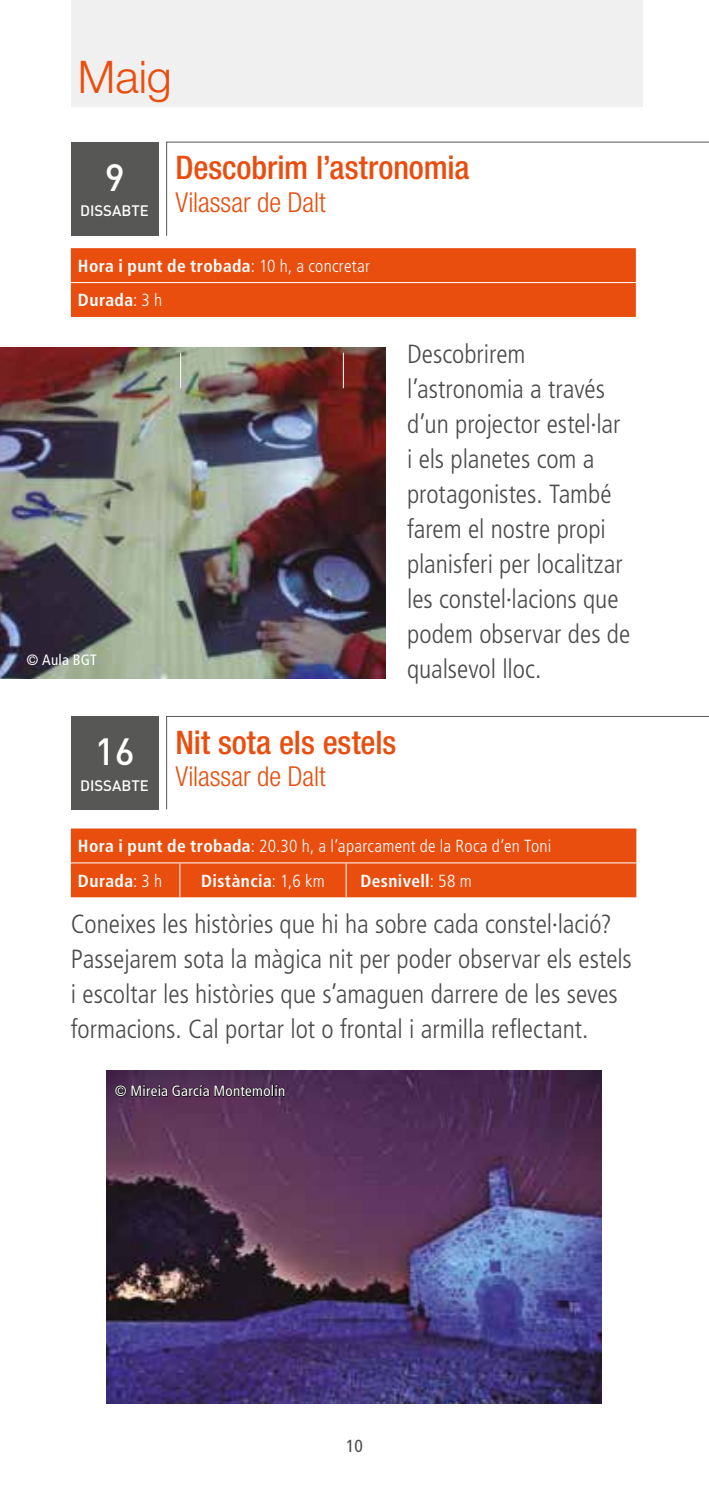
<style>
.page{position:relative;width:709px;height:1489px;background:#fff}
.page>*{position:absolute;margin:0;border:0;box-sizing:border-box;transform-origin:0 0}
.t1{font:300 45px "Helvetica Neue LT Std";color:#e94e0f}
.t2{font:500 37.5px "DIN";color:#fff}
.t3{font:500 condensed 32.5px "Helvetica Neue LT Std";color:#e94e0f}
.t4{font:300 condensed 27.5px "Helvetica Neue LT Std";color:#e94e0f}
.t5{font:300 condensed 26.25px/35px "Frutiger LT Std";color:#4a4a49}
.t6{font:700 condensed 17.5px/34.5px "Frutiger LT Std";letter-spacing:.02em;color:#fff}
.t7{font:300 condensed 17.5px/34.5px "Frutiger LT Std";letter-spacing:.015em;color:#fff}
.t8{font:condensed 17.5px "Frutiger LT Std";color:#4a4a49}
.t9{font:condensed 15px "Frutiger LT Std";letter-spacing:.02em;color:#fff}
.t10{font:500 15px "DIN";color:#fff}
.s1{font-weight:300}
.s2{font-weight:700}
</style>
<div class="page">
<div style="left:71px;top:0;width:571px;height:107px;background:#f0f0f0"></div>
<img style="left:0;top:347px;width:386px;height:332px">
<div style="left:71px;top:142px;width:87px;height:93px;background:#575756"></div>
<svg style="left:166px;top:141px;width:543px;height:95px"></svg>
<hr style="left:180px;top:353px;width:1px;height:35px;background:#fff">
<hr style="left:343px;top:353px;width:1px;height:35px;background:#fff">
<div style="left:71px;top:248px;width:565px;height:69px;background:#e94e0f"></div>
<hr style="left:71px;top:282px;width:566px;height:1px;background:#fff">
<div style="left:71px;top:716px;width:87px;height:93px;background:#575756"></div>
<svg style="left:166px;top:716px;width:543px;height:94px"></svg>
<div style="left:71px;top:828px;width:565px;height:69px;background:#e94e0f"></div>
<hr style="left:71px;top:862px;width:109px;height:1px;background:#fff">
<hr style="left:180px;top:862px;width:166px;height:1px;background:#fff">
<hr style="left:179px;top:863px;width:1px;height:34px;background:#fff">
<hr style="left:346px;top:862px;width:290px;height:1px;background:#fff">
<hr style="left:345px;top:863px;width:1px;height:34px;background:#fff">
<img style="left:106px;top:1070px;width:495px;height:333px">
<svg style="left:114px;top:1083px;width:172px;height:14px;background:#321c33"></svg>
<h1 class="t1" style="left:78px;top:49px;width:95px">Maig</h1>
<h2 class="t2" style="left:105px;top:153px;width:21px">9</h2>
<p class="t10" style="left:80px;top:201px;width:70px">DISSABTE</p>
<p class="t3" style="left:175px;top:148px;width:295px">Descobrim l’astronomia</p>
<p class="t4" style="left:175px;top:186px;width:152px">Vilassar de Dalt</p>
<p class="t6" style="left:78px;top:248px;width:293px">Hora i punt de trobada<span class="s1">: 10 h, a concretar<br></span>Durada<span class="s1">: 3 h</span></p>
<p class="t9" style="left:27px;top:651px;width:72px">© Aula BGT</p>
<p class="t5" style="left:407px;top:336px;width:225px">Descobrirem l’astronomia a través d’un projector estel·lar i els planetes com a protagonistes. També farem el nostre propi planisferi per localitzar les constel·lacions que podem observar des de qualsevol lloc.</p>
<h2 class="t2" style="left:95px;top:727px;width:41px">16</h2>
<p class="t10" style="left:80px;top:775px;width:70px">DISSABTE</p>
<p class="t3" style="left:175px;top:722px;width:222px">Nit sota els estels</p>
<p class="t4" style="left:175px;top:760px;width:152px">Vilassar de Dalt</p>
<p class="t7" style="left:78px;top:829px;width:475px"><span class="s2">Hora i punt de trobada</span>: 20.30 h, a l’aparcament de la Roca d’en Toni<br><span class="s2">Durada</span>: 3 h</p>
<p class="t6" style="left:201px;top:863px;width:125px">Distància<span class="s1">: 1,6 km</span></p>
<p class="t6" style="left:360px;top:863px;width:113px">Desnivell<span class="s1">: 58 m</span></p>
<p class="t5" style="left:71px;top:907px;width:562px">Coneixes les històries que hi ha sobre cada constel·lació?<br>Passejarem sota la màgica nit per poder observar els estels i escoltar les històries que s’amaguen darrere de les seves formacions. Cal portar lot o frontal i armilla reflectant.</p>
<p class="t9" style="left:115px;top:1082px;width:172px">© Mireia García Montemolín</p>
<p class="t8" style="left:346px;top:1435px;width:18px">10</p>
</div>
